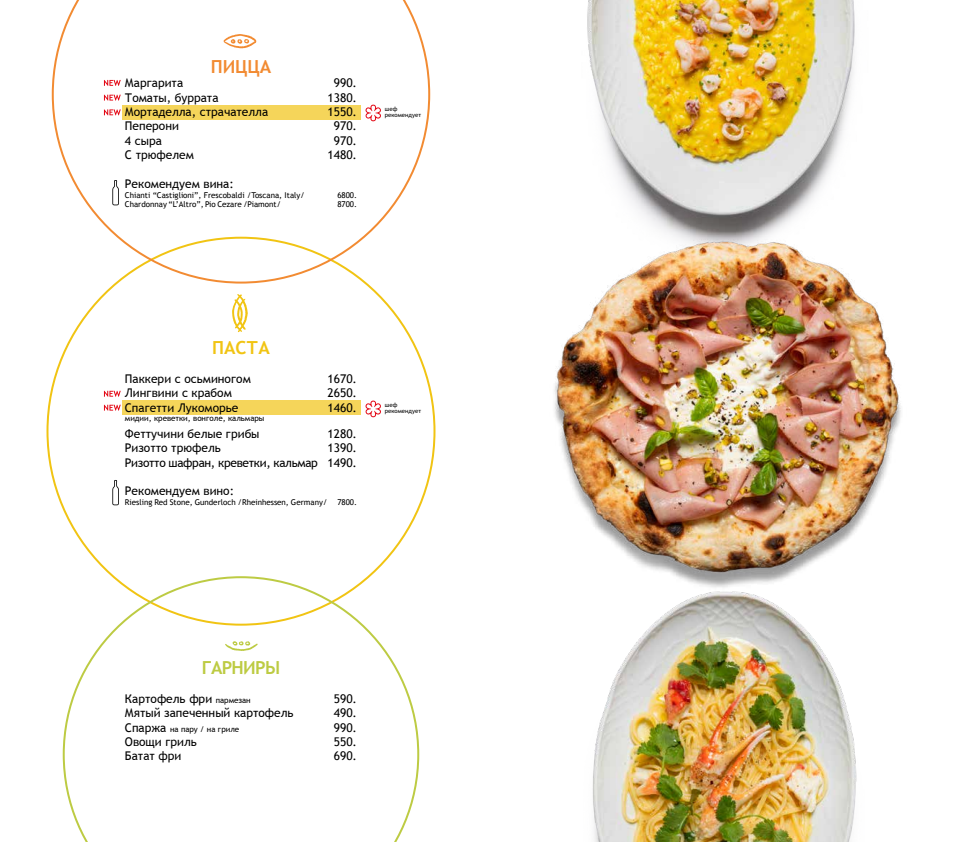
<style>
.page{position:relative;width:964px;height:842px;background:#fff}
.page>*{position:absolute;margin:0;border:0;box-sizing:border-box;transform-origin:0 0}
.t1{font:700 18px "Trebuchet MS";letter-spacing:-.04em;color:#bdcb43}
.t2{font:700 18px "Trebuchet MS";color:#f28b32}
.t3{font:700 18px "Trebuchet MS";color:#f1c413}
.t4{font:12px "Trebuchet MS";color:#000}
.t5{font:12px/14.4px "Trebuchet MS";letter-spacing:-.025em;color:#000;text-align:right}
.t6{font:8px "Trebuchet MS";color:#000}
.t7{font:6px/6px "Trebuchet MS";color:#000}
.s1{font-size:8px}
.s2{font-size:12px}
</style>
<div class="page">
<div style="left:123px;top:400px;width:238px;height:15px;background:#f5d55a"></div>
<svg style="left:365px;top:400px;width:16px;height:18px"></svg>
<svg style="left:104px;top:391px;width:17px;height:6px"></svg>
<svg style="left:104px;top:405px;width:17px;height:6px"></svg>
<svg style="left:232px;top:294px;width:16px;height:38px"></svg>
<svg style="left:112px;top:480px;width:7px;height:25px"></svg>
<svg style="left:63px;top:576px;width:356px;height:266px"></svg>
<svg style="left:52px;top:0;width:378px;height:284px"></svg>
<img style="left:592px;top:594px;width:265px;height:248px">
<img style="left:587px;top:0;width:268px;height:211px">
<img style="left:554px;top:211px;width:347px;height:383px">
<h1 class="t2" style="left:211px;top:55px;width:62px">ПИЦЦА</h1>
<p class="t4" style="left:125px;top:76px;width:60px">Маргарита</p>
<p class="t4" style="left:334px;top:76px;width:25px">990.</p>
<p class="t4" style="left:125px;top:90px;width:95px">Томаты, буррата</p>
<p class="t4" style="left:327px;top:90px;width:31px">1380.</p>
<p class="t4" style="left:125px;top:105px;width:145px">Мортаделла, страчателла</p>
<p class="t4" style="left:327px;top:105px;width:31px">1550.</p>
<p class="t4" style="left:125px;top:119px;width:55px">Пеперони</p>
<p class="t4" style="left:334px;top:119px;width:25px">970.</p>
<p class="t4" style="left:125px;top:133px;width:38px">4 сыра</p>
<p class="t4" style="left:334px;top:133px;width:25px">970.</p>
<p class="t4" style="left:125px;top:148px;width:70px">C трюфелем</p>
<p class="t4" style="left:327px;top:148px;width:31px">1480.</p>
<p class="t4" style="left:125px;top:177px;width:110px">Рекомендуем вина:</p>
<p class="t6" style="left:125px;top:190px;width:181px">Chianti “Castiglioni”, Frescobaldi /Toscana, Italy/</p>
<p class="t6" style="left:337px;top:190px;width:21px">6800.</p>
<p class="t6" style="left:125px;top:200px;width:157px">Chardonnay “L’Altro”, Pio Cezare /Piamont/</p>
<p class="t6" style="left:337px;top:200px;width:21px">8700.</p>
<p class="t7" style="left:385px;top:106px;width:38px">шеф рекомендует</p>
<h1 class="t3" style="left:212px;top:337px;width:59px">ПАСТА</h1>
<p class="t4" style="left:125px;top:372px;width:127px">Паккери с осьминогом</p>
<p class="t4" style="left:327px;top:372px;width:31px">1670.</p>
<p class="t4" style="left:125px;top:386px;width:108px">Лингвини с крабом</p>
<p class="t4" style="left:327px;top:386px;width:31px">2650.</p>
<p class="t4" style="left:125px;top:400px;width:115px">Спагетти Лукоморье</p>
<p class="t4" style="left:327px;top:400px;width:31px">1460.</p>
<p class="t6" style="left:125px;top:413px;width:141px">мидии, креветки, вонголе, кальмары</p>
<p class="t4" style="left:125px;top:426px;width:136px">Феттучини белые грибы</p>
<p class="t4" style="left:327px;top:426px;width:31px">1280.</p>
<p class="t4" style="left:125px;top:441px;width:97px">Ризотто трюфель</p>
<p class="t5" style="left:125px;top:441px;width:234px">1390.<br>Ризотто шафран, креветки, кальмар 1490.</p>
<p class="t4" style="left:125px;top:484px;width:111px">Рекомендуем вино:</p>
<p class="t6" style="left:125px;top:497px;width:204px">Riesling Red Stone, Gunderloch /Rheinhessen, Germany/</p>
<p class="t6" style="left:337px;top:497px;width:21px">7800.</p>
<p class="t7" style="left:385px;top:402px;width:38px">шеф рекомендует</p>
<h1 class="t1" style="left:202px;top:656px;width:80px">ГАРНИРЫ</h1>
<p class="t4" style="left:125px;top:691px;width:127px">Картофель фри <span class="s1">пармезан</span></p>
<p class="t4" style="left:334px;top:691px;width:25px">590.</p>
<p class="t4" style="left:125px;top:706px;width:170px">Мятый запеченный картофель</p>
<p class="t4" style="left:334px;top:706px;width:25px">490.</p>
<p class="t6" style="left:125px;top:724px;width:116px"><span class="s2">Спаржа</span> на пару / на гриле</p>
<p class="t4" style="left:334px;top:720px;width:25px">990.</p>
<p class="t4" style="left:125px;top:735px;width:74px">Овощи гриль</p>
<p class="t4" style="left:334px;top:735px;width:25px">550.</p>
<p class="t4" style="left:125px;top:749px;width:58px">Батат фри</p>
<p class="t4" style="left:334px;top:749px;width:25px">690.</p>
</div>
